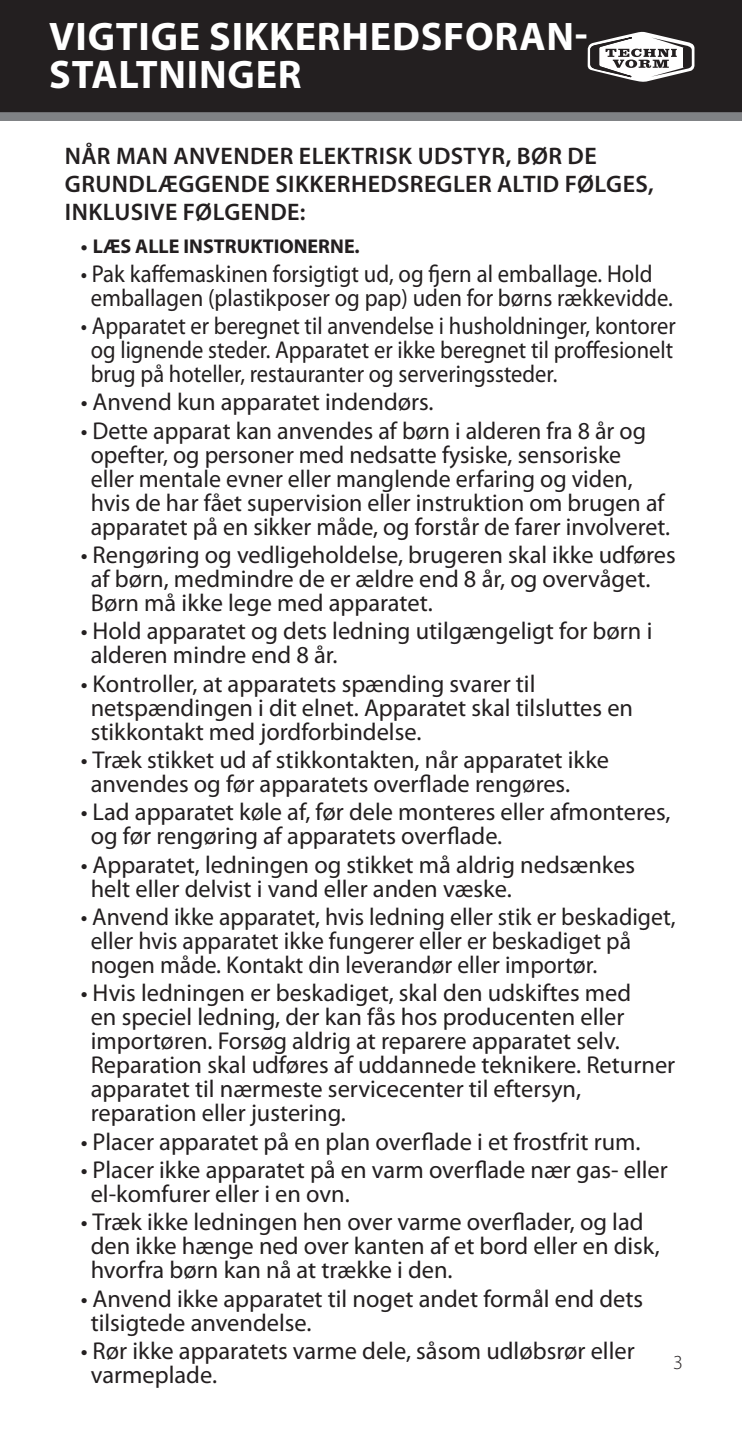
<style>
.page{position:relative;width:742px;height:1433px;background:#fff}
.page>*{position:absolute;margin:0;border:0;box-sizing:border-box;transform-origin:0 0}
.t1{font:700 40px/38px "Myriad Pro";letter-spacing:.02em;color:#fff}
.t2{font:24.4px/24px "Myriad Pro";color:#231f20}
.t3{font:24.4px/24px "Myriad Pro";color:#231f20;text-align:justify;scale:.92 1}
.t4{font:24.4px/24px "Myriad Pro";color:#231f20;scale:.93 1}
.Subtitle{font:600 24px/28px "Myriad Pro";letter-spacing:.02em;color:#231f20}
.t5{font:700 20px "Myriad Pro";color:#231f20}
.t6{font:300 20px "Myriad Pro";color:#231f20}
</style>
<div class="page">
<div style="left:0;top:93px;width:741px;height:28px;background:#808285"></div>
<div style="left:0;top:0;width:741px;height:112px;background:#231f20"></div>
<svg style="left:587px;top:32px;width:107px;height:50px"></svg>
<svg style="left:738px;top:0;width:4px;height:3px"></svg>
<h1 class="t1" style="left:49px;top:16px;width:539px">VIGTIGE SIKKERHEDSFORAN-<br>STALTNINGER</h1>
<p class="Subtitle" style="left:65px;top:141px;width:590px">NÅR MAN ANVENDER ELEKTRISK UDSTYR, BØR DE<br>GRUNDLÆGGENDE SIKKERHEDSREGLER ALTID FØLGES,<br>INKLUSIVE FØLGENDE:</p>
<p class="t5" style="left:81px;top:233px;width:280px">• LÆS ALLE INSTRUKTIONERNE.</p>
<p class="t4" style="left:91px;top:261px;width:627px;text-indent:-10px">• Pak kaffemaskinen forsigtigt ud, og fjern al emballage. Hold emballagen (plastikposer og pap) uden for børns rækkevidde.</p>
<p class="t3" style="left:91px;top:313px;width:637px;text-indent:-10px">• Apparatet er beregnet til anvendelse i husholdninger, kontorer og lignende steder. Apparatet er ikke beregnet til proffesionelt brug på hoteller, restauranter og serveringssteder.</p>
<p class="t2" style="left:81px;top:390px;width:354px">• Anvend kun apparatet indendørs.</p>
<p class="t2" style="left:91px;top:418px;width:580px;text-indent:-10px">• Dette apparat kan anvendes af børn i alderen fra 8 år og opefter, og personer med nedsatte fysiske, sensoriske eller mentale evner eller manglende erfaring og viden, hvis de har fået supervision eller instruktion om brugen af apparatet på en sikker måde, og forstår de farer involveret.</p>
<p class="t2" style="left:91px;top:542px;width:586px;text-indent:-10px">• Rengøring og vedligeholdelse, brugeren skal ikke udføres af børn, medmindre de er ældre end 8 år, og overvåget.<br>Børn må ikke lege med apparatet.</p>
<p class="t2" style="left:91px;top:619px;width:562px;text-indent:-10px">• Hold apparatet og dets ledning utilgængeligt for børn i alderen mindre end 8 år.</p>
<p class="t2" style="left:91px;top:671px;width:543px;text-indent:-10px">• Kontroller, at apparatets spænding svarer til netspændingen i dit elnet. Apparatet skal tilsluttes en stikkontakt med jordforbindelse.</p>
<p class="t2" style="left:91px;top:747px;width:519px;text-indent:-10px">• Træk stikket ud af stikkontakten, når apparatet ikke anvendes og før apparatets overflade rengøres.</p>
<p class="t2" style="left:91px;top:800px;width:581px;text-indent:-10px">• Lad apparatet køle af, før dele monteres eller afmonteres, og før rengøring af apparatets overflade.</p>
<p class="t2" style="left:91px;top:852px;width:545px;text-indent:-10px">• Apparatet, ledningen og stikket må aldrig nedsænkes helt eller delvist i vand eller anden væske.</p>
<p class="t2" style="left:91px;top:904px;width:586px;text-indent:-10px">• Anvend ikke apparatet, hvis ledning eller stik er beskadiget, eller hvis apparatet ikke fungerer eller er beskadiget på nogen måde. Kontakt din leverandør eller importør.</p>
<p class="t2" style="left:91px;top:981px;width:585px;text-indent:-10px">• Hvis ledningen er beskadiget, skal den udskiftes med<br>en speciel ledning, der kan fås hos producenten eller importøren. Forsøg aldrig at reparere apparatet selv.<br>Reparation skal udføres af uddannede teknikere. Returner apparatet til nærmeste servicecenter til eftersyn, reparation eller justering.</p>
<p class="t2" style="left:81px;top:1129px;width:561px">• Placer apparatet på en plan overflade i et frostfrit rum.</p>
<p class="t2" style="left:91px;top:1157px;width:578px;text-indent:-10px">• Placer ikke apparatet på en varm overflade nær gas- eller el-komfurer eller i en ovn.</p>
<p class="t2" style="left:91px;top:1209px;width:570px;text-indent:-10px">• Træk ikke ledningen hen over varme overflader, og lad den ikke hænge ned over kanten af et bord eller en disk, hvorfra børn kan nå at trække i den.</p>
<p class="t2" style="left:91px;top:1286px;width:553px;text-indent:-10px">• Anvend ikke apparatet til noget andet formål end dets tilsigtede anvendelse.</p>
<p class="t2" style="left:91px;top:1338px;width:545px;text-indent:-10px">• Rør ikke apparatets varme dele, såsom udløbsrør eller varmeplade.</p>
<p class="t6" style="left:672px;top:1350px;width:11px">3</p>
</div>
